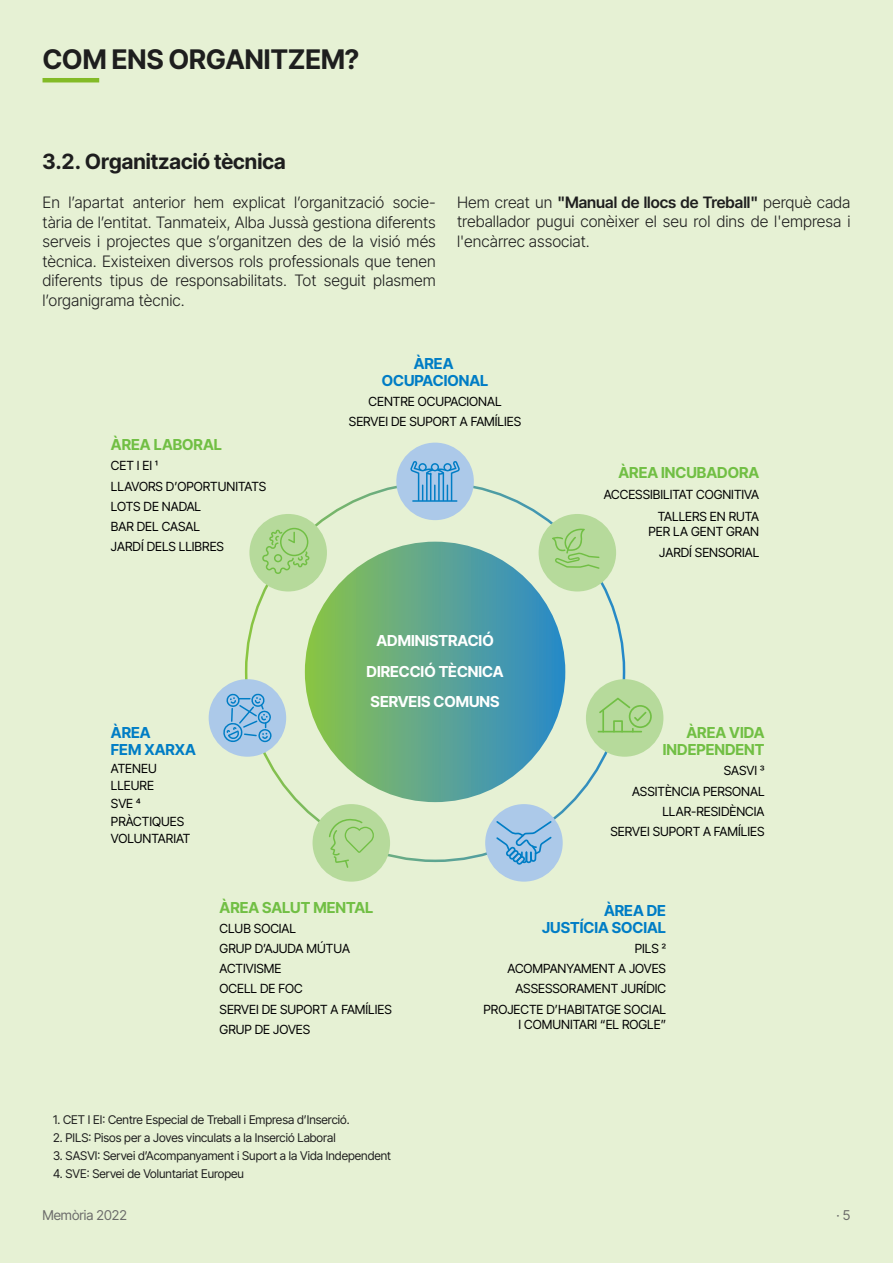
<style>
.page{position:relative;width:893px;height:1263px;background:#fff}
.page>*{position:absolute;margin:0;border:0;box-sizing:border-box;transform-origin:0 0}
.Text_Normal{font:700 27px "Inter Tight";letter-spacing:.005em;color:#1e1e1e}
.Text_Normal-2{font:700 21px "Inter Tight";color:#1e1e1e}
.Text_Normal-3{font:300 15.75px/19.5px "Inter Tight";color:#1e1e1e;text-align:justify}
.t1{font:700 15.15px/17.1px "Inter Tight";color:#71bf44;text-align:right}
.t2{font:700 15.15px/17.1px "Inter Tight";color:#007dc5;text-align:center}
.t3{font:700 15.15px/30.2px "Inter Tight";color:#fff;text-align:center}
.t4{font:13.5px "Inter Tight";color:#6b6b6a}
.t5{font:12.6px/20.1px "Inter Tight";color:#000001;text-align:right}
.Text_lectura_facil{font:12px "Inter Tight";color:#1e1e1e}
.s1{font-weight:600}
</style>
<div class="page">
<div style="left:1px;top:0;width:892px;height:1263px;background:#e6f1d4"></div>
<div style="left:305px;top:542px;width:260px;height:260px;background:linear-gradient(to right,#8dc34a,#2c89ce);border-radius:130px"></div>
<div style="left:396px;top:443px;width:78px;height:77px;background:#acc9e9;border-radius:50%"></div>
<svg style="left:410px;top:461px;width:50px;height:40px"></svg>
<hr style="left:412px;top:500px;width:45px;height:2px;background:#007dc5">
<div style="left:209px;top:679px;width:77px;height:78px;background:#acc9e9;border-radius:50%"></div>
<svg style="left:223px;top:693px;width:49px;height:49px"></svg>
<div style="left:539px;top:514px;width:77px;height:77px;background:#b6da9b;border-radius:50%"></div>
<div style="left:485px;top:804px;width:78px;height:78px;background:#acc9e9;border-radius:50%"></div>
<svg style="left:496px;top:821px;width:56px;height:44px"></svg>
<div style="left:313px;top:804px;width:77px;height:78px;background:#b6da9b;border-radius:50%"></div>
<div style="left:249px;top:514px;width:78px;height:77px;background:#b6da9b;border-radius:50%"></div>
<svg style="left:329px;top:819px;width:45px;height:49px"></svg>
<svg style="left:552px;top:528px;width:47px;height:41px"></svg>
<div style="left:586px;top:679px;width:77px;height:78px;background:#b6da9b;border-radius:50%"></div>
<hr style="left:598px;top:731px;width:44px;height:1px;background:#71bf44">
<svg style="left:599px;top:698px;width:53px;height:33px"></svg>
<svg style="left:262px;top:528px;width:47px;height:46px"></svg>
<hr style="left:43px;top:78px;width:56px;height:4px;background:#83bb26">
<p class="Text_Normal" style="left:43px;top:39px;width:318px">COM ENS ORGANITZEM?</p>
<p class="Text_Normal-2" style="left:43px;top:146px;width:245px">3.2. Organització tècnica</p>
<p class="Text_Normal-3" style="left:43px;top:192px;width:395px">En l’apartat anterior hem explicat l’organització socie&shy;tària de l’entitat. Tanmateix, Alba Jussà gestiona diferents serveis i projectes que s’organitzen des de la visió més tècnica. Existeixen diversos rols professionals que tenen diferents tipus de responsabilitats. Tot seguit plasmem l’organigrama tècnic.</p>
<p class="Text_Normal-3" style="left:457px;top:192px;width:395px">Hem creat un <span class="s1">"Manual de llocs de Treball"</span> perquè cada treballador pugui conèixer el seu rol dins de l'empresa i l'encàrrec associat.</p>
<p class="t1" style="left:111px;top:436px;width:112px">ÀREA LABORAL</p>
<p class="t5" style="left:111px;top:455px;width:157px;text-align:left">CET I EI 1<br>LLAVORS DʼOPORTUNITATS<br>LOTS DE NADAL<br>BAR DEL CASAL<br>JARDÍ DELS LLIBRES</p>
<p class="t2" style="left:111px;top:724px;width:86px;text-align:left">ÀREA<br>FEM XARXA</p>
<p class="t5" style="left:111px;top:759px;width:81px;line-height:17.5px;text-align:left">ATENEU<br>LLEURE<br>SVE 4<br>PRÀCTIQUES<br>VOLUNTARIAT</p>
<p class="t2" style="left:382px;top:354px;width:108px">ÀREA<br>OCUPACIONAL</p>
<p class="t5" style="left:349px;top:391px;width:174px;text-align:center">CENTRE OCUPACIONAL<br>SERVEI DE SUPORT A FAMÍLIES</p>
<p class="t3" style="left:366px;top:625px;width:139px">ADMINISTRACIÓ<br>DIRECCIÓ TÈCNICA<br>SERVEIS COMUNS</p>
<p class="t1" style="left:618px;top:464px;width:142px">ÀREA INCUBADORA</p>
<p class="t5" style="left:604px;top:484px;width:157px;line-height:21.5px">ACCESSIBILITAT COGNITIVA<br>TALLERS EN RUTA</p>
<p class="t5" style="left:648px;top:520px;width:112px;line-height:21.5px">PER LA GENT GRAN<br>JARDÍ SENSORIAL</p>
<p class="t1" style="left:663px;top:724px;width:103px">ÀREA VIDA<br>INDEPENDENT</p>
<p class="t5" style="left:610px;top:760px;width:155px">SASVI 3<br>ASSITÈNCIA PERSONAL<br>LLAR-RESIDÈNCIA<br>SERVEI SUPORT A FAMÍLIES</p>
<p class="t1" style="left:220px;top:898px;width:155px">ÀREA SALUT MENTAL</p>
<p class="t5" style="left:220px;top:918px;width:174px;text-align:left">CLUB SOCIAL<br>GRUP DʼAJUDA MÚTUA<br>ACTIVISME<br>OCELL DE FOC<br>SERVEI DE SUPORT A FAMÍLIES<br>GRUP DE JOVES</p>
<p class="Text_lectura_facil" style="left:53px;top:1111px;width:298px">1. CET I EI: Centre Especial de Treball i Empresa d’Inserció.</p>
<p class="Text_lectura_facil" style="left:53px;top:1129px;width:284px">2. PILS: Pisos per a Joves vinculats a la Inserció Laboral</p>
<p class="Text_lectura_facil" style="left:53px;top:1147px;width:339px">3. SASVI: Servei d’Acompanyament i Suport a la Vida Independent</p>
<p class="Text_lectura_facil" style="left:53px;top:1165px;width:192px">4. SVE: Servei de Voluntariat Europeu</p>
<p class="t2" style="left:542px;top:901px;width:125px;text-align:right">ÀREA DE<br>JUSTÍCIA SOCIAL</p>
<p class="t5" style="left:483px;top:938px;width:184px">PILS 2<br>ACOMPANYAMENT A JOVES<br>ASSESSORAMENT JURÍDIC<br>PROJECTE DʼHABITATGE SOCIAL</p>
<p class="t5" style="left:519px;top:1014px;width:149px">I COMUNITARI “EL ROGLE”</p>
<p class="t4" style="left:42px;top:1206px;width:86px">Memòria 2022</p>
<p class="t4" style="left:837px;top:1206px;width:15px">· 5</p>
</div>
